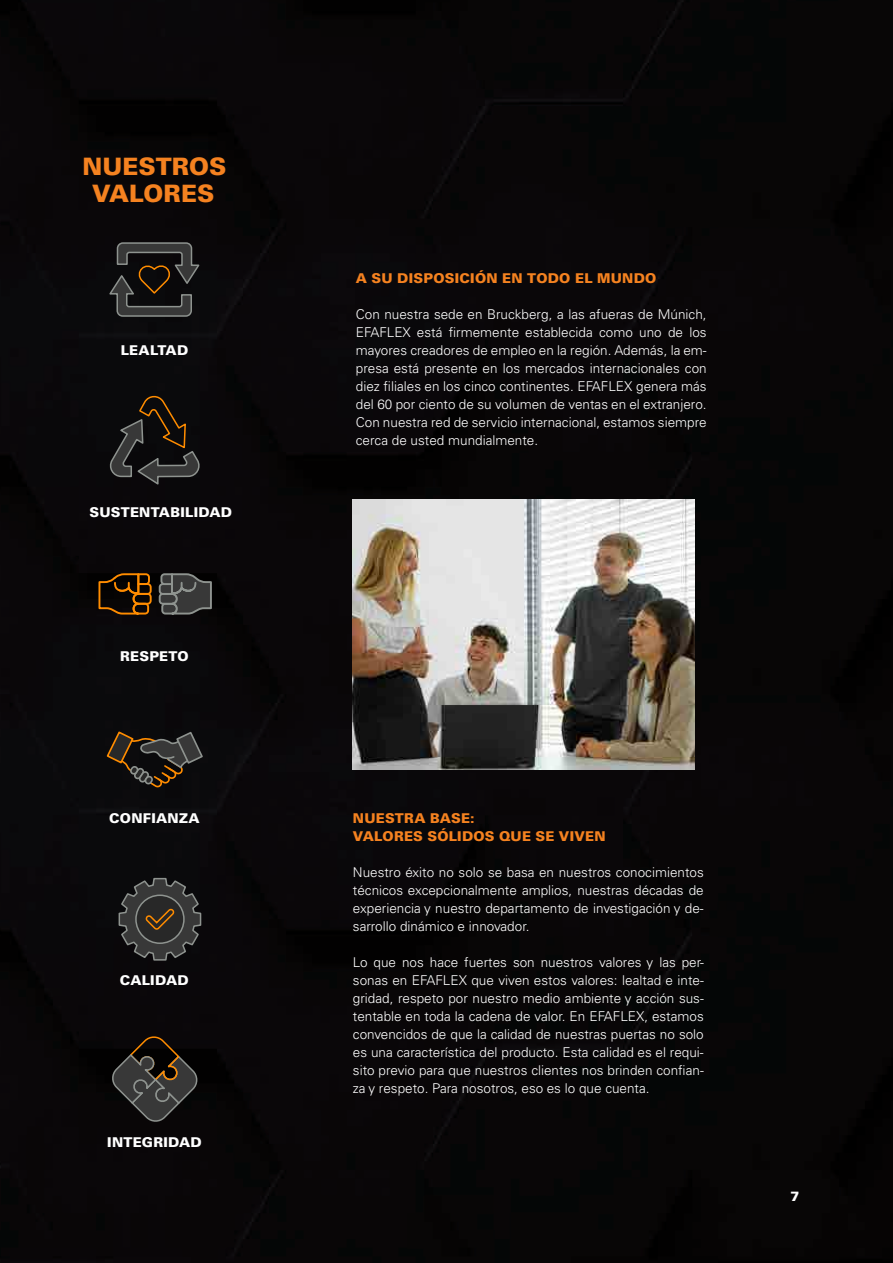
<style>
.page{position:relative;width:893px;height:1263px;background:#090607}
.page>*{position:absolute;margin:0;border:0;box-sizing:border-box;transform-origin:0 0}
.t1{font:900 24px/27px "Univers LT Pro 75";color:#f58220;text-align:center}
.t2{font:300 13.5px/18px "Univers LT Pro 45";color:#fff;text-align:justify}
.t3{font:900 13.5px/18px "Univers LT Pro 75";letter-spacing:.015em;color:#f58220}
.t4{font:900 13.5px "Univers LT Pro 75";letter-spacing:.015em;color:#fff}
</style>
<div class="page">
<svg style="left:109px;top:242px;width:91px;height:75px"></svg>
<svg style="left:109px;top:395px;width:91px;height:90px"></svg>
<svg style="left:98px;top:573px;width:114px;height:42px"></svg>
<svg style="left:106px;top:731px;width:97px;height:57px"></svg>
<svg style="left:118px;top:877px;width:84px;height:84px"></svg>
<svg style="left:112px;top:1036px;width:86px;height:86px"></svg>
<img style="left:353px;top:499px;width:341px;height:270px">
<h1 class="t1" style="left:82px;top:153px;width:145px">NUESTROS<br>VALORES</h1>
<p class="t4" style="left:121px;top:342px;width:69px">LEALTAD</p>
<p class="t4" style="left:90px;top:504px;width:144px">SUSTENTABILIDAD</p>
<p class="t4" style="left:120px;top:648px;width:70px">RESPETO</p>
<p class="t4" style="left:109px;top:810px;width:92px">CONFIANZA</p>
<p class="t4" style="left:120px;top:972px;width:70px">CALIDAD</p>
<p class="t4" style="left:107px;top:1134px;width:96px">INTEGRIDAD</p>
<p class="t3" style="left:356px;top:269px;width:302px">A SU DISPOSICIÓN EN TODO EL MUNDO</p>
<p class="t2" style="left:356px;top:305px;width:352px">Con nuestra sede en Bruckberg, a las afueras de Múnich, EFAFLEX está firmemente establecida como uno de los mayores creadores de empleo en la región. Además, la em&shy;presa está presente en los mercados internacionales con diez filiales en los cinco continentes. EFAFLEX genera más del 60 por ciento de su volumen de ventas en el extranjero.<br>Con nuestra red de servicio internacional, estamos siempre cerca de usted mundialmente.</p>
<p class="t3" style="left:353px;top:809px;width:254px">NUESTRA BASE:<br>VALORES SÓLIDOS QUE SE VIVEN</p>
<p class="t2" style="left:353px;top:863px;width:352px">Nuestro éxito no solo se basa en nuestros conocimientos técnicos excepcionalmente amplios, nuestras décadas de experiencia y nuestro departamento de investigación y de&shy;sarrollo dinámico e innovador.</p>
<p class="t2" style="left:353px;top:953px;width:352px">Lo que nos hace fuertes son nuestros valores y las per&shy;sonas en EFAFLEX que viven estos valores: lealtad e inte&shy;gridad, respeto por nuestro medio ambiente y acción sus&shy;tentable en toda la cadena de valor. En EFAFLEX, estamos convencidos de que la calidad de nuestras puertas no solo es una característica del producto. Esta calidad es el requi&shy;sito previo para que nuestros clientes nos brinden confian&shy;za y respeto. Para nosotros, eso es lo que cuenta.</p>
<p class="t4" style="left:790px;top:1188px;width:11px">7</p>
</div>
